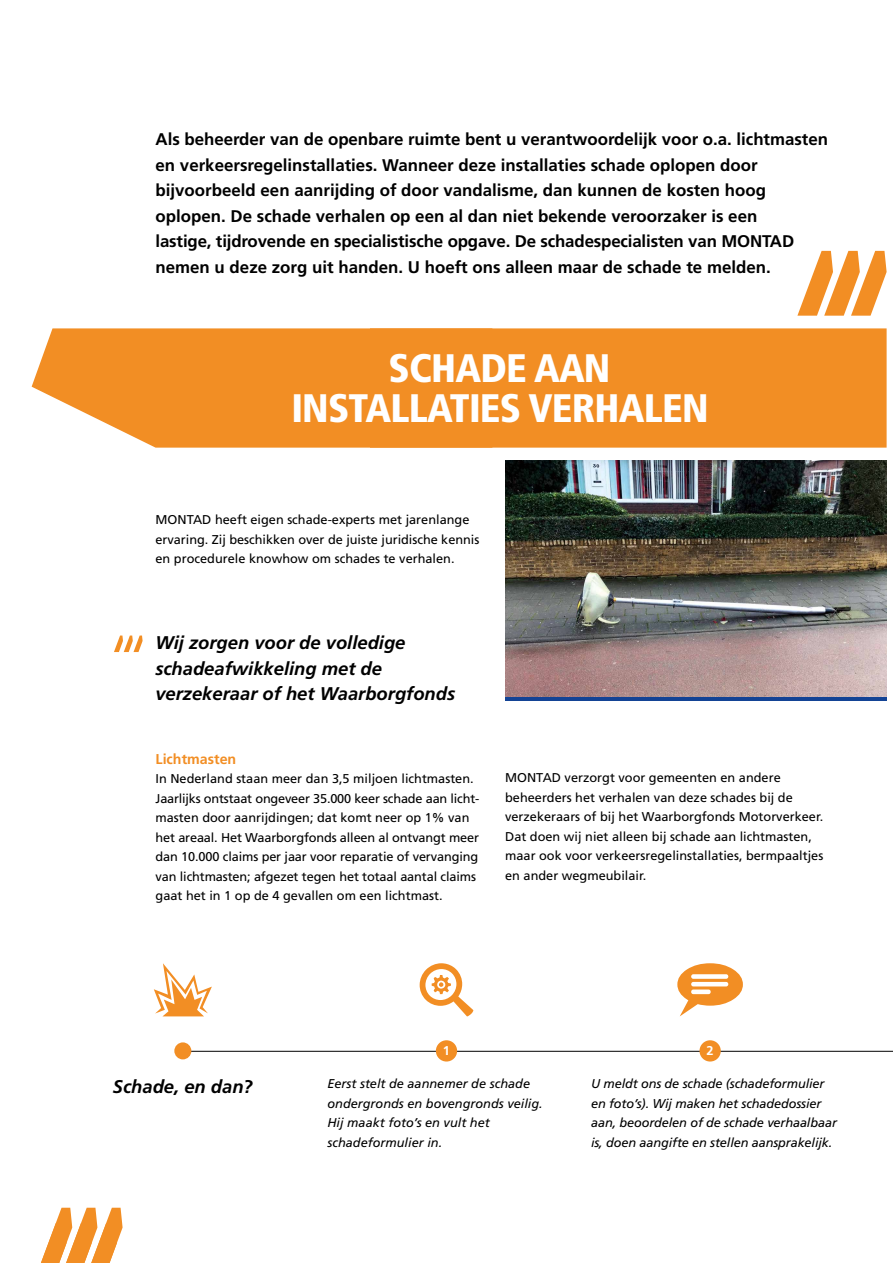
<style>
.page{position:relative;width:893px;height:1263px;background:#fff}
.page>*{position:absolute;margin:0;border:0;box-sizing:border-box;transform-origin:0 0}
.t1{font:900 condensed 39.75px/39.9px "Frutiger LT Std";letter-spacing:-.02em;color:#fff;text-align:center}
.t2{font:italic 700 18.3px/25.5px "Frutiger LT Std";color:#000}
.t3{font:700 16.8px/25.5px "Frutiger LT Std";color:#000}
.t4{font:700 14.25px "Frutiger LT Std";color:#f28e24}
.t5{font:12.75px/19.5px "Frutiger LT Std";color:#000}
.t6{font:italic 12.75px/19.5px "Frutiger LT Std";letter-spacing:-.01em;color:#000}
.t7{font:700 12.75px "Frutiger LT Std";color:#fff}
</style>
<div class="page">
<div style="left:370px;top:328px;width:517px;height:120px;background:#f28e24"></div>
<svg style="left:32px;top:328px;width:460px;height:120px;fill:#f28e24"></svg>
<svg style="left:114px;top:635px;width:29px;height:17px"></svg>
<img style="left:505px;top:460px;width:382px;height:237px">
<hr style="left:505px;top:697px;width:382px;height:3px;background:#134395">
<svg style="left:41px;top:1208px;width:82px;height:55px"></svg>
<svg style="left:797px;top:251px;width:90px;height:65px"></svg>
<hr style="left:183px;top:1051px;width:710px;height:1px;background:#000">
<div style="left:174px;top:1042px;width:17px;height:17px;background:#f28e24;border-radius:50%"></div>
<div style="left:436px;top:1040px;width:21px;height:21px;background:#f28e24;border-radius:50%"></div>
<div style="left:699px;top:1040px;width:22px;height:21px;background:#f28e24;border-radius:50%"></div>
<svg style="left:420px;top:963px;width:54px;height:54px"></svg>
<svg style="left:154px;top:963px;width:58px;height:53px"></svg>
<svg style="left:677px;top:963px;width:66px;height:53px"></svg>
<p class="t3" style="left:156px;top:127px;width:674px">Als beheerder van de openbare ruimte bent u verantwoordelijk voor o.a. lichtmasten en verkeersregelinstallaties. Wanneer deze installaties schade oplopen door bijvoorbeeld een aanrijding of door vandalisme, dan kunnen de kosten hoog oplopen. De schade verhalen op een al dan niet bekende veroorzaker is een<br>lastige, tijdrovende en specialistische opgave. De schadespecialisten van MONTAD nemen u deze zorg uit handen. U hoeft ons alleen maar de schade te melden.</p>
<h1 class="t1" style="left:291px;top:348px;width:419px">SCHADE AAN<br>INSTALLATIES VERHALEN</h1>
<p class="t5" style="left:156px;top:510px;width:325px">MONTAD heeft eigen schade-experts met jarenlange ervaring. Zij beschikken over de juiste juridische kennis en procedurele knowhow om schades te verhalen.</p>
<h2 class="t2" style="left:155px;top:630px;width:301px">Wij zorgen voor de volledige schadeafwikkeling met de verzekeraar of het Waarborgfonds</h2>
<p class="t4" style="left:156px;top:750px;width:82px">Lichtmasten</p>
<p class="t5" style="left:156px;top:769px;width:325px">In Nederland staan meer dan 3,5 miljoen lichtmasten.<br>Jaarlijks ontstaat ongeveer 35.000 keer schade aan licht&shy;masten door aanrijdingen; dat komt neer op 1% van het areaal. Het Waarborgfonds alleen al ontvangt meer dan 10.000 claims per jaar voor reparatie of vervanging van lichtmasten; afgezet tegen het totaal aantal claims gaat het in 1 op de 4 gevallen om een lichtmast.</p>
<p class="t5" style="left:505px;top:768px;width:320px">MONTAD verzorgt voor gemeenten en andere beheerders het verhalen van deze schades bij de verzekeraars of bij het Waarborgfonds Motorverkeer.<br>Dat doen wij niet alleen bij schade aan lichtmasten, maar ook voor verkeersregelinstallaties, bermpaaltjes en ander wegmeubilair.</p>
<p class="t7" style="left:443px;top:1043px;width:9px">1</p>
<p class="t7" style="left:706px;top:1043px;width:9px">2</p>
<h2 class="t2" style="left:113px;top:1073px;width:141px">Schade, en dan?</h2>
<p class="t6" style="left:327px;top:1074px;width:217px">Eerst stelt de aannemer de schade ondergronds en bovengronds veilig.<br>Hij maakt foto’s en vult het schadeformulier in.</p>
<p class="t6" style="left:591px;top:1074px;width:247px">U meldt ons de schade (schadeformulier en foto’s). Wij maken het schadedossier aan, beoordelen of de schade verhaalbaar is, doen aangifte en stellen aansprakelijk.</p>
</div>
